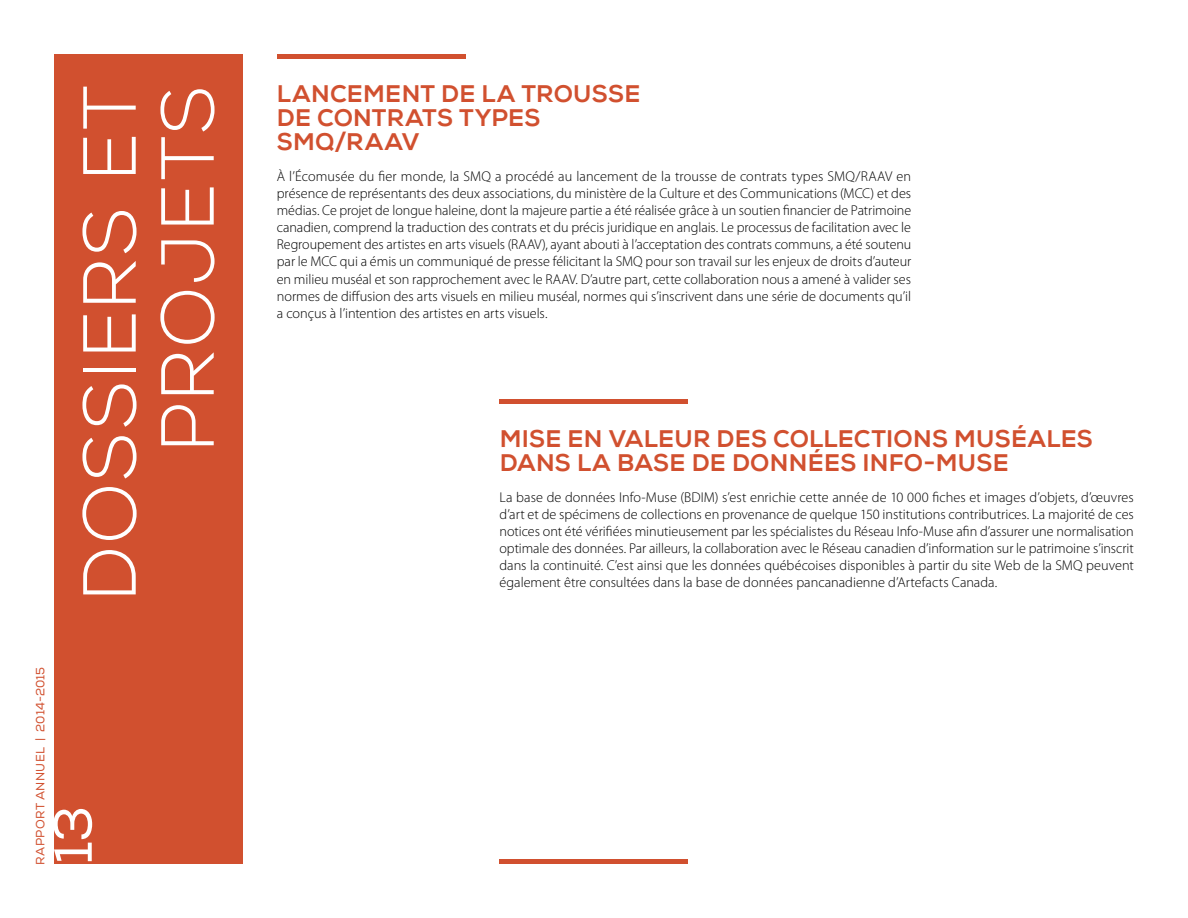
<style>
.page{position:relative;width:1188px;height:918px;background:#fff}
.page>*{position:absolute;margin:0;border:0;box-sizing:border-box;transform-origin:0 0}
.t1{font:300 75px/78px "Nexa";letter-spacing:.02em;color:#fff;text-align:right}
.ST_2{font:54px "Nexa";color:#fff}
.ST_1{font:800 24px/24px "Nexa";letter-spacing:.01em;color:#d1502f}
.TXT_Regulier{font:300 14.25px/17.1px "Myriad Pro";color:#000;text-align:justify}
.t2{font:12px "Nexa";letter-spacing:.02em;color:#d1502f}
</style>
<div class="page">
<div style="left:54px;top:54px;width:189px;height:810px;background:#d1502f"></div>
<div style="left:277px;top:54px;width:189px;height:5px;background:#d1502f"></div>
<div style="left:500px;top:859px;width:188px;height:5px;background:#d1502f"></div>
<div style="left:500px;top:399px;width:188px;height:5px;background:#d1502f"></div>
<p class="t1" style="left:73px;top:602px;width:518px;rotate:-90deg">DOSSIERS ET<br>PROJETS</p>
<p class="t2" style="left:33px;top:865px;width:200px;rotate:-90deg">RAPPORT ANNUEL | 2014-2015</p>
<p class="ST_2" style="left:41px;top:864px;width:60px;rotate:-90deg">13</p>
<p class="ST_1" style="left:277px;top:82px;width:365px">LANCEMENT DE LA TROUSSE<br>DE CONTRATS TYPES<br>SMQ/RAAV</p>
<p class="TXT_Regulier" style="left:277px;top:168px;width:636px">À l’Écomusée du fier monde, la SMQ a procédé au lancement de la trousse de contrats types SMQ/RAAV en présence de représentants des deux associations, du ministère de la Culture et des Communications (MCC) et des médias. Ce projet de longue haleine, dont la majeure partie a été réalisée grâce à un soutien financier de Patrimoine canadien, comprend la traduction des contrats et du précis juridique en anglais. Le processus de facilitation avec le Regroupement des artistes en arts visuels (RAAV), ayant abouti à l’acceptation des contrats communs, a été soutenu par le MCC qui a émis un communiqué de presse félicitant la SMQ pour son travail sur les enjeux de droits d’auteur en milieu muséal et son rapprochement avec le RAAV. D’autre part, cette collaboration nous a amené à valider ses normes de diffusion des arts visuels en milieu muséal, normes qui s’inscrivent dans une série de documents qu’il a conçus à l’intention des artistes en arts visuels.</p>
<p class="ST_1" style="left:500px;top:427px;width:595px">MISE EN VALEUR DES COLLECTIONS MUSÉALES<br>DANS LA BASE DE DONNÉES INFO-MUSE</p>
<p class="TXT_Regulier" style="left:500px;top:489px;width:636px">La base de données Info-Muse (BDIM) s’est enrichie cette année de 10 000 fiches et images d’objets, d’œuvres d’art et de spécimens de collections en provenance de quelque 150 institutions contributrices. La majorité de ces notices ont été vérifiées minutieusement par les spécialistes du Réseau Info-Muse afin d’assurer une normalisation optimale des données. Par ailleurs, la collaboration avec le Réseau canadien d’information sur le patrimoine s’inscrit dans la continuité. C’est ainsi que les données québécoises disponibles à partir du site Web de la SMQ peuvent également être consultées dans la base de données pancanadienne d’Artefacts Canada.</p>
</div>
